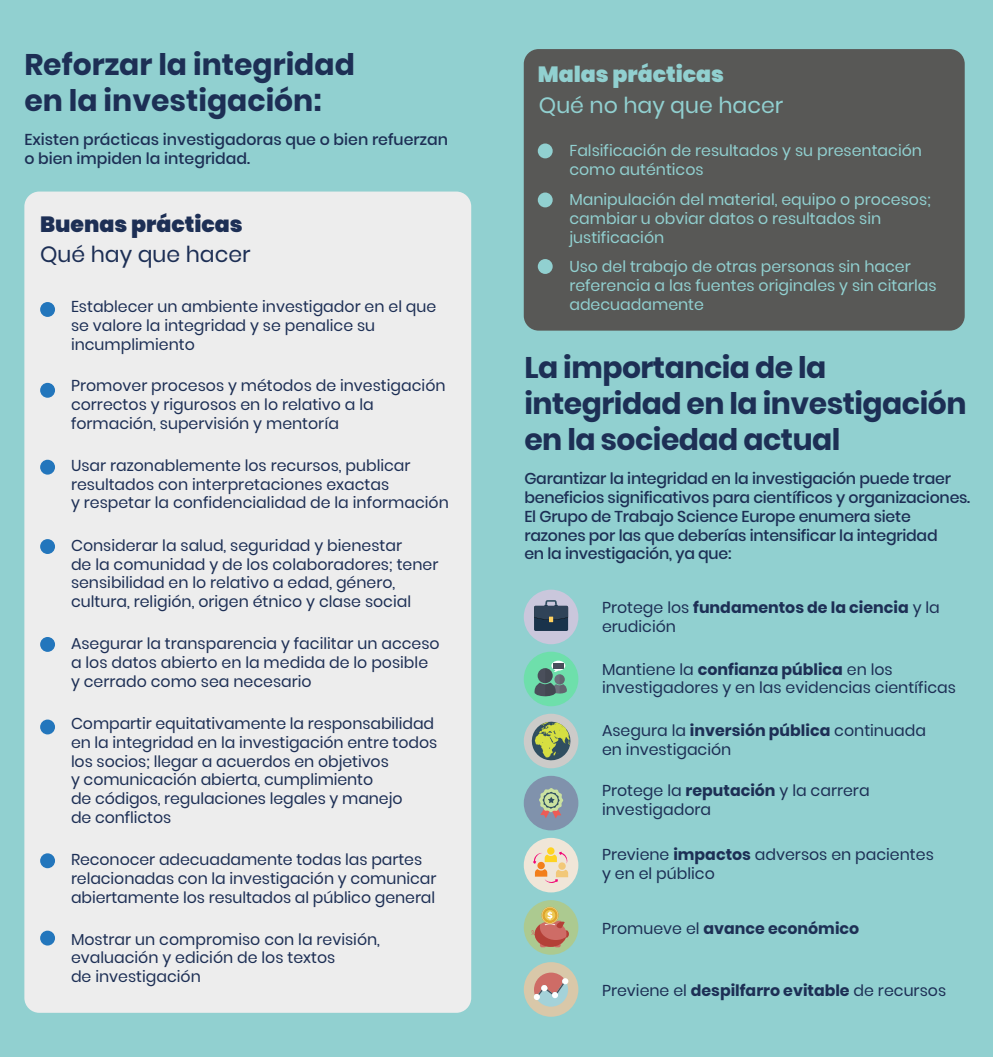
<style>
.page{position:relative;width:993px;height:1057px;background:#fff}
.page>*{position:absolute;margin:0;border:0;box-sizing:border-box;transform-origin:0 0}
.t1{font:700 29.75px/35.7px "Poppins";letter-spacing:-.015em;color:#1d2f55}
.t2{font:22.05px "Poppins";color:#91d0d0}
.t3{font:900 22.05px "Poppins";color:#1d2f55}
.t4{font:22.05px "Poppins";color:#1d2f55}
.t5{font:900 22.05px "Poppins";color:#91d0d0}
.t6{font:15.75px/18.9px "Poppins";color:#1d2f55}
.t7{font:500 15.75px/18.9px "Poppins";letter-spacing:-.015em;color:#1d2f55}
.t8{font:15.75px/18.9px "Poppins";color:#91d0d0}
.t9{font:700 15.75px "Poppins";color:#1e3055}
.s1{font-weight:700}
.s2{font-weight:400}
</style>
<div class="page">
<div style="left:0;top:0;width:992px;height:1057px;background:#91d0d0"></div>
<div style="left:523px;top:589px;width:55px;height:55px;background:#cac7dc;border-radius:50%"></div>
<svg style="left:534px;top:600px;width:34px;height:31px"></svg>
<div style="left:523px;top:651px;width:55px;height:55px;background:#6edfab;border-radius:50%"></div>
<svg style="left:534px;top:660px;width:33px;height:36px"></svg>
<div style="left:523px;top:776px;width:55px;height:54px;background:#8092ac;border-radius:50%"></div>
<svg style="left:539px;top:788px;width:24px;height:30px"></svg>
<div style="left:523px;top:713px;width:55px;height:55px;background:#cccbc9;border-radius:50%"></div>
<svg style="left:529px;top:719px;width:44px;height:44px"></svg>
<div style="left:523px;top:962px;width:55px;height:54px;background:#d9c8a9;border-radius:50%"></div>
<svg style="left:533px;top:972px;width:35px;height:34px"></svg>
<div style="left:523px;top:900px;width:55px;height:54px;background:#acca90;border-radius:50%"></div>
<div style="left:541px;top:906px;width:17px;height:18px;background:#b2c583;border-radius:50%"></div>
<svg style="left:530px;top:907px;width:38px;height:40px"></svg>
<div style="left:523px;top:838px;width:55px;height:54px;background:#f0e6d8;border-radius:50%"></div>
<svg style="left:533px;top:847px;width:35px;height:36px"></svg>
<div style="left:24px;top:191px;width:447px;height:821px;background:#ededed;border-radius:15px"></div>
<div style="left:40px;top:539px;width:15px;height:15px;background:#2376bc;border-radius:50%"></div>
<div style="left:40px;top:637px;width:15px;height:15px;background:#2376bc;border-radius:50%"></div>
<div style="left:40px;top:719px;width:15px;height:15px;background:#2376bc;border-radius:50%"></div>
<div style="left:40px;top:853px;width:15px;height:15px;background:#2376bc;border-radius:50%"></div>
<div style="left:40px;top:930px;width:15px;height:15px;background:#2376bc;border-radius:50%"></div>
<div style="left:40px;top:460px;width:15px;height:14px;background:#2376bc;border-radius:50%"></div>
<div style="left:40px;top:383px;width:15px;height:15px;background:#2376bc;border-radius:50%"></div>
<div style="left:40px;top:302px;width:15px;height:15px;background:#2376bc;border-radius:50%"></div>
<div style="left:523px;top:49px;width:441px;height:282px;background:#585856;border-radius:15px"></div>
<div style="left:537px;top:143px;width:15px;height:15px;background:#91d0d0;border-radius:50%"></div>
<div style="left:537px;top:192px;width:15px;height:15px;background:#91d0d0;border-radius:50%"></div>
<div style="left:537px;top:259px;width:15px;height:15px;background:#91d0d0;border-radius:50%"></div>
<h1 class="t1" style="left:24px;top:47px;width:332px">Reforzar la integridad en la investigación:</h1>
<p class="t7" style="left:24px;top:130px;width:425px">Existen prácticas investigadoras que o bien refuerzan o bien impiden la integridad.</p>
<h2 class="t3" style="left:40px;top:211px;width:204px">Buenas prácticas</h2>
<h2 class="t4" style="left:40px;top:242px;width:212px">Qué hay que hacer</h2>
<p class="t6" style="left:71px;top:297px;width:367px">Establecer un ambiente investigador en el que se valore la integridad y se penalice su incumplimiento</p>
<p class="t6" style="left:71px;top:376px;width:376px">Promover procesos y métodos de investigación correctos y rigurosos en lo relativo a la formación, supervisión y mentoría</p>
<p class="t6" style="left:71px;top:456px;width:379px">Usar razonablemente los recursos, publicar resultados con interpretaciones exactas<br>y respetar la confidencialidad de la información</p>
<p class="t6" style="left:71px;top:536px;width:369px">Considerar la salud, seguridad y bienestar<br>de la comunidad y de los colaboradores; tener sensibilidad en lo relativo a edad, género, cultura, religión, origen étnico y clase social</p>
<p class="t6" style="left:71px;top:634px;width:370px">Asegurar la transparencia y facilitar un acceso a los datos abierto en la medida de lo posible y cerrado como sea necesario</p>
<p class="t6" style="left:71px;top:714px;width:367px">Compartir equitativamente la responsabilidad en la integridad en la investigación entre todos los socios; llegar a acuerdos en objetivos<br>y comunicación abierta, cumplimiento<br>de códigos, regulaciones legales y manejo<br>de conflictos</p>
<p class="t6" style="left:71px;top:850px;width:367px">Reconocer adecuadamente todas las partes relacionadas con la investigación y comunicar abiertamente los resultados al público general</p>
<p class="t6" style="left:71px;top:929px;width:310px">Mostrar un compromiso con la revisión, evaluación y edición de los textos<br>de investigación</p>
<h2 class="t5" style="left:537px;top:62px;width:188px">Malas prácticas</h2>
<h2 class="t2" style="left:538px;top:93px;width:246px">Qué no hay que hacer</h2>
<p class="t8" style="left:569px;top:141px;width:354px">Falsificación de resultados y su presentación como auténticos</p>
<p class="t8" style="left:569px;top:190px;width:363px">Manipulación del material, equipo o procesos; cambiar u obviar datos o resultados sin justificación</p>
<p class="t8" style="left:569px;top:257px;width:368px">Uso del trabajo de otras personas sin hacer referencia a las fuentes originales y sin citarlas adecuadamente</p>
<h1 class="t1" style="left:524px;top:350px;width:443px">La importancia de la integridad en la investigación en la sociedad actual</h1>
<p class="t7" style="left:524px;top:469px;width:447px">Garantizar la integridad en la investigación puede traer beneficios significativos para científicos y organizaciones.<br>El Grupo de Trabajo Science Europe enumera siete razones por las que deberías intensificar la integridad<br>en la investigación, ya que:</p>
<p class="t6" style="left:602px;top:598px;width:339px">Protege los <span class="s1">fundamentos de la ciencia</span> y la erudición</p>
<p class="t6" style="left:602px;top:659px;width:355px">Mantiene la <span class="s1">confianza pública</span> en los investigadores y en las evidencias científicas</p>
<p class="t6" style="left:602px;top:721px;width:325px">Asegura la <span class="s1">inversión pública</span> continuada en investigación</p>
<p class="t6" style="left:602px;top:781px;width:269px">Protege la <span class="s1">reputación</span> y la carrera investigadora</p>
<p class="t6" style="left:602px;top:845px;width:333px">Previene <span class="s1">impactos</span> adversos en pacientes y en el público</p>
<p class="t9" style="left:602px;top:919px;width:259px"><span class="s2">Promueve el</span> avance económico</p>
<p class="t6" style="left:602px;top:980px;width:345px">Previene el <span class="s1">despilfarro evitable</span> de recursos</p>
</div>
